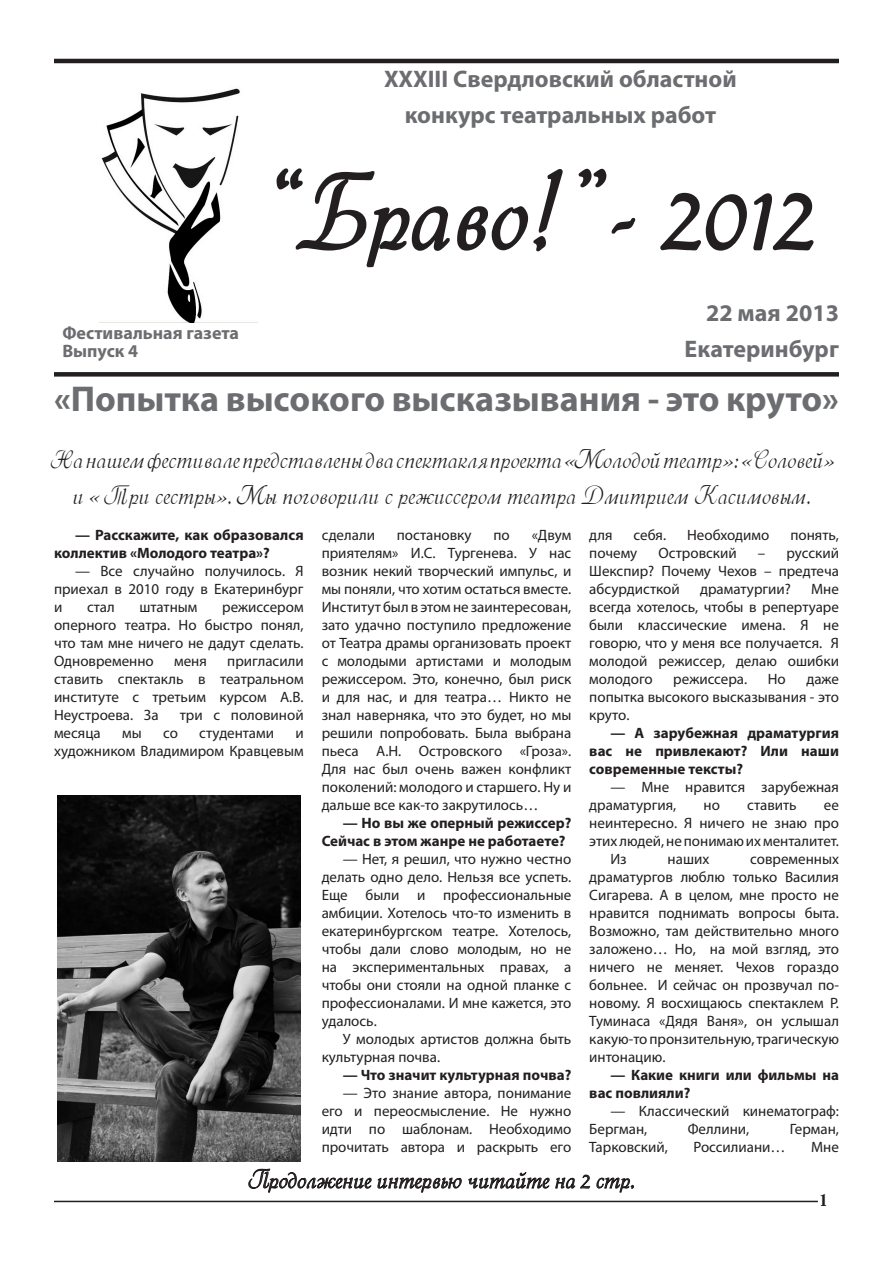
<style>
.page{position:relative;width:893px;height:1263px;background:#fff}
.page>*{position:absolute;margin:0;border:0;box-sizing:border-box;transform-origin:0 0}
.t1{font:112.5px "Menuetscript";color:#231f20}
.Main_Heading_2{font:700 36px "Myriad Pro";color:#6c6d70}
.Paragraph_-_without{font:27px/36px "Menuetscript";color:#231f20;text-align:center}
.Main_Heading_1{font:700 24px/36px "Myriad Pro";color:#6c6d70;text-align:center}
.Main_Heading_1-2{font:700 18px "Myriad Pro";color:#6c6d70}
.t2{font:18px "Cyrillic Old";color:#231f20}
.Paragraph_-_with_ind{font:15px/18px "Myriad Pro";color:#231f20;text-align:justify}
.Paragraph_-_with_ind-2{font:700 15px/18px "Myriad Pro";color:#231f20}
</style>
<div class="page">
<hr style="left:54px;top:59px;width:785px;height:4px;background:#231f20">
<svg style="left:276px;top:168px;width:287px;height:100px"></svg>
<svg style="left:578px;top:168px;width:29px;height:20px"></svg>
<svg style="left:611px;top:218px;width:25px;height:16px"></svg>
<svg style="left:660px;top:192px;width:154px;height:59px"></svg>
<div style="left:54px;top:372px;width:785px;height:5px;background:#231f20"></div>
<hr style="left:54px;top:1201px;width:764px;height:1px;background:#231f20">
<img style="left:101px;top:88px;width:139px;height:234px">
<svg style="left:248px;top:1168px;width:214px;height:25px"></svg>
<svg style="left:468px;top:1172px;width:122px;height:17px"></svg>
<svg style="left:596px;top:1177px;width:38px;height:16px"></svg>
<img style="left:58px;top:795px;width:242px;height:366px">
<p class="Main_Heading_1" style="left:384px;top:60px;width:354px">XXXIII Свердловский областной конкурс театральных работ</p>
<p class="Main_Heading_1-2" style="left:62px;top:321px;width:178px">Фестивальная газета</p>
<p class="Main_Heading_1-2" style="left:62px;top:339px;width:77px">Выпуск 4</p>
<p class="t1" style="left:287px;top:147px;width:548px">“Браво!”- 2012</p>
<p class="Main_Heading_1" style="left:706px;top:294px;width:134px">22 мая 2013</p>
<p class="Main_Heading_1" style="left:685px;top:330px;width:156px">Екатеринбург</p>
<p class="Main_Heading_2" style="left:54px;top:375px;width:786px">«Попытка высокого высказывания - это круто»</p>
<p class="Paragraph_-_without" style="left:54px;top:441px;width:786px">На нашем фестивале представлены два спектакля проекта «Молодой театр»: «Соловей» и «Три сестры». Мы поговорили с режиссером театра Дмитрием Касимовым.</p>
<p class="Paragraph_-_with_ind-2" style="left:54px;top:525px;width:251px;text-indent:21px">— Расскажите, как образовался коллектив «Молодого театра»?</p>
<p class="Paragraph_-_with_ind" style="left:54px;top:562px;width:251px;text-indent:21px">— Все случайно получилось. Я приехал в 2010 году в Екатеринбург и</p>
<p class="Paragraph_-_with_ind" style="left:589px;top:526px;width:25px">для</p>
<p class="Paragraph_-_with_ind" style="left:633px;top:526px;width:34px">себя.</p>
<p class="Paragraph_-_with_ind" style="left:687px;top:526px;width:84px">Необходимо</p>
<p class="Paragraph_-_with_ind" style="left:790px;top:526px;width:50px">понять,</p>
<p class="Paragraph_-_with_ind" style="left:589px;top:544px;width:50px">почему</p>
<p class="Paragraph_-_with_ind" style="left:658px;top:544px;width:80px">Островский</p>
<p class="Paragraph_-_with_ind" style="left:322px;top:526px;width:251px;text-indent:210px">«Двум приятелям» И.С. Тургенева. У нас возник некий творческий импульс, и мы поняли, что хотим остаться вместе.<br>Институт был в этом не заинтересован, зато удачно поступило предложение от Театра драмы организовать проект с молодыми артистами и молодым режиссером. Это, конечно, был риск и для нас, и для театра… Никто не знал наверняка, что это будет, но мы решили попробовать. Была выбрана пьеса А.Н. Островского «Гроза».<br>Для нас был очень важен конфликт поколений: молодого и старшего. Ну и дальше все как-то закрутилось…</p>
<p class="Paragraph_-_with_ind-2" style="left:322px;top:813px;width:251px;text-indent:21px">— Но вы же оперный режиссер?<br>Сейчас в этом жанре не работаете?</p>
<p class="Paragraph_-_with_ind" style="left:322px;top:850px;width:251px;text-indent:21px">— Нет, я решил, что нужно честно делать одно дело. Нельзя все успеть.<br>Еще были и профессиональные амбиции. Хотелось что-то изменить в екатеринбургском театре. Хотелось, чтобы дали слово молодым, но не на экспериментальных правах, а чтобы они стояли на одной планке с профессионалами. И мне кажется, это удалось.</p>
<p class="Paragraph_-_with_ind" style="left:322px;top:1030px;width:251px;text-indent:21px">У молодых артистов должна быть культурная почва.</p>
<p class="Paragraph_-_with_ind-2" style="left:343px;top:1065px;width:230px">— Что значит культурная почва?</p>
<p class="Paragraph_-_with_ind" style="left:322px;top:1084px;width:251px;text-indent:21px">— Это знание автора, понимание его и переосмысление. Не нужно идти по шаблонам. Необходимо прочитать автора и раскрыть его</p>
<p class="Paragraph_-_with_ind" style="left:322px;top:526px;width:55px">сделали</p>
<p class="Paragraph_-_with_ind" style="left:397px;top:526px;width:76px">постановку</p>
<p class="Paragraph_-_with_ind" style="left:493px;top:526px;width:18px">по</p>
<p class="Paragraph_-_with_ind" style="left:589px;top:544px;width:251px;text-indent:169px">– русский Шекспир? Почему Чехов – предтеча абсурдисткой</p>
<p class="Paragraph_-_with_ind" style="left:700px;top:580px;width:92px">драматургии?</p>
<p class="Paragraph_-_with_ind" style="left:589px;top:580px;width:251px;text-indent:222px">Мне всегда хотелось, чтобы в репертуаре были классические имена. Я не говорю, что у меня все получается. Я молодой режиссер, делаю ошибки молодого</p>
<p class="Paragraph_-_with_ind" style="left:54px;top:598px;width:251px;text-indent:168px">режиссером оперного театра. Но быстро понял, что там мне ничего не дадут сделать.<br>Одновременно</p>
<p class="Paragraph_-_with_ind" style="left:87px;top:598px;width:29px">стал</p>
<p class="Paragraph_-_with_ind" style="left:140px;top:598px;width:59px">штатным</p>
<p class="Paragraph_-_with_ind" style="left:54px;top:652px;width:251px;text-indent:173px">пригласили ставить спектакль в театральном институте с третьим курсом А.В.<br>Неустроева. За</p>
<p class="Paragraph_-_with_ind" style="left:174px;top:652px;width:34px">меня</p>
<p class="Paragraph_-_with_ind" style="left:673px;top:670px;width:76px">режиссера.</p>
<p class="Paragraph_-_with_ind" style="left:768px;top:670px;width:20px">Но</p>
<p class="Paragraph_-_with_ind" style="left:589px;top:670px;width:251px;text-indent:217px">даже попытка высокого высказывания - это круто.</p>
<p class="Paragraph_-_with_ind-2" style="left:589px;top:723px;width:251px;text-align:justify;text-indent:21px">— А зарубежная драматургия вас не привлекают? Или наши современные тексты?</p>
<p class="Paragraph_-_with_ind" style="left:589px;top:778px;width:251px;text-indent:21px">— Мне нравится зарубежная драматургия,</p>
<p class="Paragraph_-_with_ind" style="left:180px;top:706px;width:125px">три с половиной</p>
<p class="Paragraph_-_with_ind" style="left:54px;top:724px;width:48px">месяца</p>
<p class="Paragraph_-_with_ind" style="left:122px;top:724px;width:21px">мы</p>
<p class="Paragraph_-_with_ind" style="left:163px;top:724px;width:16px">со</p>
<p class="Paragraph_-_with_ind" style="left:199px;top:724px;width:76px">студентами</p>
<p class="Paragraph_-_with_ind" style="left:54px;top:724px;width:251px;text-align:right">и<br>художником Владимиром Кравцевым</p>
<p class="Paragraph_-_with_ind" style="left:589px;top:796px;width:251px;text-indent:235px">ее неинтересно. Я ничего не знаю про этих людей, не понимаю их менталитет.</p>
<p class="Paragraph_-_with_ind" style="left:610px;top:850px;width:18px">Из</p>
<p class="Paragraph_-_with_ind" style="left:668px;top:850px;width:43px">наших</p>
<p class="Paragraph_-_with_ind" style="left:704px;top:796px;width:18px">но</p>
<p class="Paragraph_-_with_ind" style="left:747px;top:796px;width:51px">ставить</p>
<p class="Paragraph_-_with_ind" style="left:589px;top:850px;width:251px;text-indent:161px">современных драматургов люблю только Василия Сигарева. А в целом, мне просто не нравится поднимать вопросы быта.<br>Возможно, там действительно много заложено… Но, на мой взгляд, это ничего не меняет. Чехов гораздо больнее. И сейчас он прозвучал по&shy;новому. Я восхищаюсь спектаклем Р.<br>Туминаса «Дядя Ваня», он услышал какую-то пронзительную, трагическую интонацию.</p>
<p class="Paragraph_-_with_ind-2" style="left:589px;top:1065px;width:251px;text-indent:21px">— Какие книги или фильмы на вас повлияли?</p>
<p class="Paragraph_-_with_ind" style="left:589px;top:1102px;width:251px;text-indent:21px">— Классический кинематограф:<br>Бергман,</p>
<p class="Paragraph_-_with_ind" style="left:688px;top:1120px;width:63px">Феллини,</p>
<p class="Paragraph_-_with_ind" style="left:790px;top:1120px;width:51px">Герман,</p>
<p class="Paragraph_-_with_ind" style="left:589px;top:1138px;width:80px">Тарковский,</p>
<p class="Paragraph_-_with_ind" style="left:693px;top:1138px;width:94px">Россилиани…</p>
<p class="Paragraph_-_with_ind" style="left:811px;top:1138px;width:29px">Мне</p>
<p class="Paragraph_-_without" style="left:253px;top:1161px;width:388px">Продолжение интервью читайте на 2 стр.</p>
<p class="t2" style="left:820px;top:1190px;width:9px">1</p>
</div>
